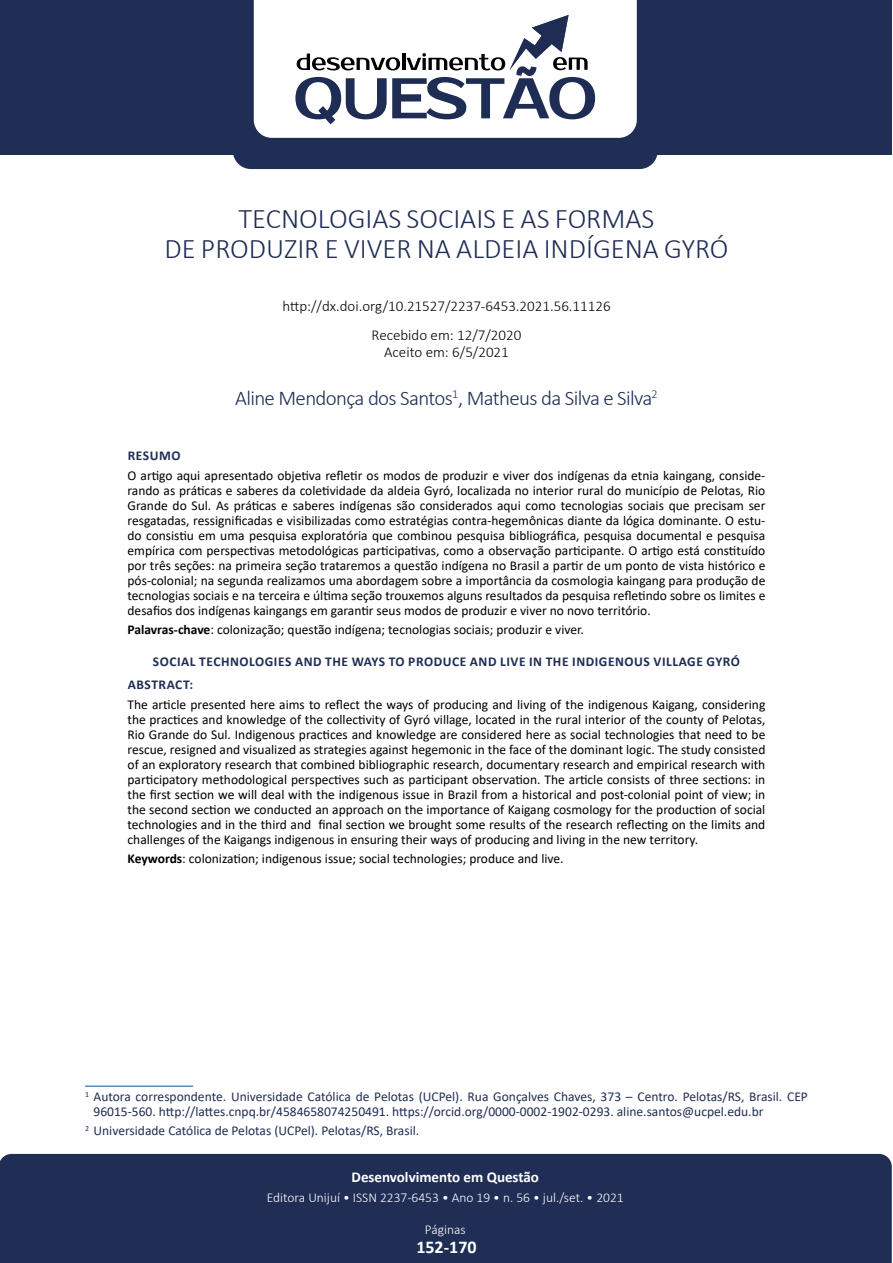
<style>
.page{position:relative;width:893px;height:1263px;background:#fff}
.page>*{position:absolute;margin:0;border:0;box-sizing:border-box;transform-origin:0 0}
.t1{font:300 28.5px/30px "Calibri";color:#202e55;text-align:center}
.t2{font:300 21px "Calibri";letter-spacing:-.03em;color:#202e55}
.t3{font:700 18px "Calibri";color:#fff}
.t4{font:300 15px/29.2px "Calibri";color:#000;text-align:center}
.t5{font:700 15px "Calibri";color:#fff}
.t6{font:13.5px/15px "Calibri";color:#000;text-align:justify}
.t7{font:13.5px/15px "Calibri";color:#202e55}
.t8{font:700 13.5px/23.5px "Calibri";letter-spacing:.04em;color:#202e55}
.t9{font:300 13.5px "Calibri";color:#fff}
.s1{font-weight:700}
</style>
<div class="page">
<div style="left:0;top:0;width:892px;height:154px;background:#202e55"></div>
<div style="left:233px;top:0;width:425px;height:169px;background:#202e55;border-radius:18px"></div>
<div style="left:254px;top:0;width:383px;height:138px;background:#fff"></div>
<svg style="left:295px;top:15px;width:300px;height:109px"></svg>
<div style="left:0;top:1154px;width:892px;height:109px;background:#202e55"></div>
<hr style="left:85px;top:1086px;width:108px;height:1px;background:#004f9f">
<h1 class="t1" style="left:164px;top:203px;width:566px">TECNOLOGIAS SOCIAIS E AS FORMAS<br>DE PRODUZIR E VIVER NA ALDEIA INDÍGENA GYRÓ</h1>
<p class="t4" style="left:282px;top:291px;width:330px">http://dx.doi.org/10.21527/2237-6453.2021.56.11126<br>Recebido em: 12/7/2020</p>
<p class="t4" style="left:384px;top:337px;width:126px">Aceito em: 6/5/2021</p>
<h2 class="t2" style="left:235px;top:385px;width:424px">Aline Mendonça dos Santos<sup>1</sup>, Matheus da Silva e Silva<sup>2</sup></h2>
<p class="t8" style="left:128px;top:444px;width:54px">RESUMO</p>
<p class="t6" style="left:128px;top:467px;width:639px">O artigo aqui apresentado objetiva refletir os modos de produzir e viver dos indígenas da etnia kaingang, conside&shy;rando as práticas e saberes da coletividade da aldeia Gyró, localizada no interior rural do município de Pelotas, Rio Grande do Sul. As práticas e saberes indígenas são considerados aqui como tecnologias sociais que precisam ser resgatadas, ressignificadas e visibilizadas como estratégias contra-hegemônicas diante da lógica dominante. O estu&shy;do consistiu em uma pesquisa exploratória que combinou pesquisa bibliográfica, pesquisa documental e pesquisa empírica com perspectivas metodológicas participativas, como a observação participante. O artigo está constituído por três seções: na primeira seção trataremos a questão indígena no Brasil a partir de um ponto de vista histórico e pós-colonial; na segunda realizamos uma abordagem sobre a importância da cosmologia kaingang para produção de tecnologias sociais e na terceira e última seção trouxemos alguns resultados da pesquisa refletindo sobre os limites e desafios dos indígenas kaingangs em garantir seus modos de produzir e viver no novo território.</p>
<p class="t6" style="left:128px;top:622px;width:458px"><span class="s1">Palavras-chave</span>: colonização; questão indígena; tecnologias sociais; produzir e viver.</p>
<p class="t8" style="left:128px;top:649px;width:614px;text-indent:25px">SOCIAL TECHNOLOGIES AND THE WAYS TO PRODUCE AND LIVE IN THE INDIGENOUS VILLAGE GYRÓ<br>ABSTRACT:</p>
<p class="t6" style="left:128px;top:696px;width:639px">The article presented here aims to reflect the ways of producing and living of the indigenous Kaigang, considering the practices and knowledge of the collectivity of Gyró village, located in the rural interior of the county of Pelotas, Rio Grande do Sul. Indigenous practices and knowledge are considered here as social technologies that need to be rescue, resigned and visualized as strategies against hegemonic in the face of the dominant logic. The study consisted of an exploratory research that combined bibliographic research, documentary research and empirical research with participatory methodological perspectives such as participant observation. The article consists of three sections: in the first section we will deal with the indigenous issue in Brazil from a historical and post-colonial point of view; in the second section we conducted an approach on the importance of Kaigang cosmology for the production of social technologies and in the third and final section we brought some results of the research reflecting on the limits and challenges of the Kaigangs indigenous in ensuring their ways of producing and living in the new territory.</p>
<p class="t6" style="left:128px;top:851px;width:438px"><span class="s1">Keywords</span>: colonization; indigenous issue; social technologies; produce and live.</p>
<p class="t7" style="left:94px;top:1089px;width:716px;text-indent:-8px"><sup>1</sup> Autora correspondente. Universidade Católica de Pelotas (UCPel). Rua Gonçalves Chaves, 373 – Centro. Pelotas/RS, Brasil. CEP<br>96015-560. http://lattes.cnpq.br/4584658074250491. https://orcid.org/0000-0002-1902-0293. aline.santos@ucpel.edu.br</p>
<p class="t7" style="left:85px;top:1123px;width:336px"><sup>2</sup> Universidade Católica de Pelotas (UCPel). Pelotas/RS, Brasil.</p>
<p class="t5" style="left:352px;top:1167px;width:189px">Desenvolvimento em Questão</p>
<p class="t9" style="left:267px;top:1189px;width:358px">Editora Unijuí • ISSN 2237-6453 • Ano 19 • n. 56 • jul./set. • 2021</p>
<p class="t9" style="left:425px;top:1221px;width:42px">Páginas</p>
<h3 class="t3" style="left:416px;top:1234px;width:62px">152-170</h3>
</div>
